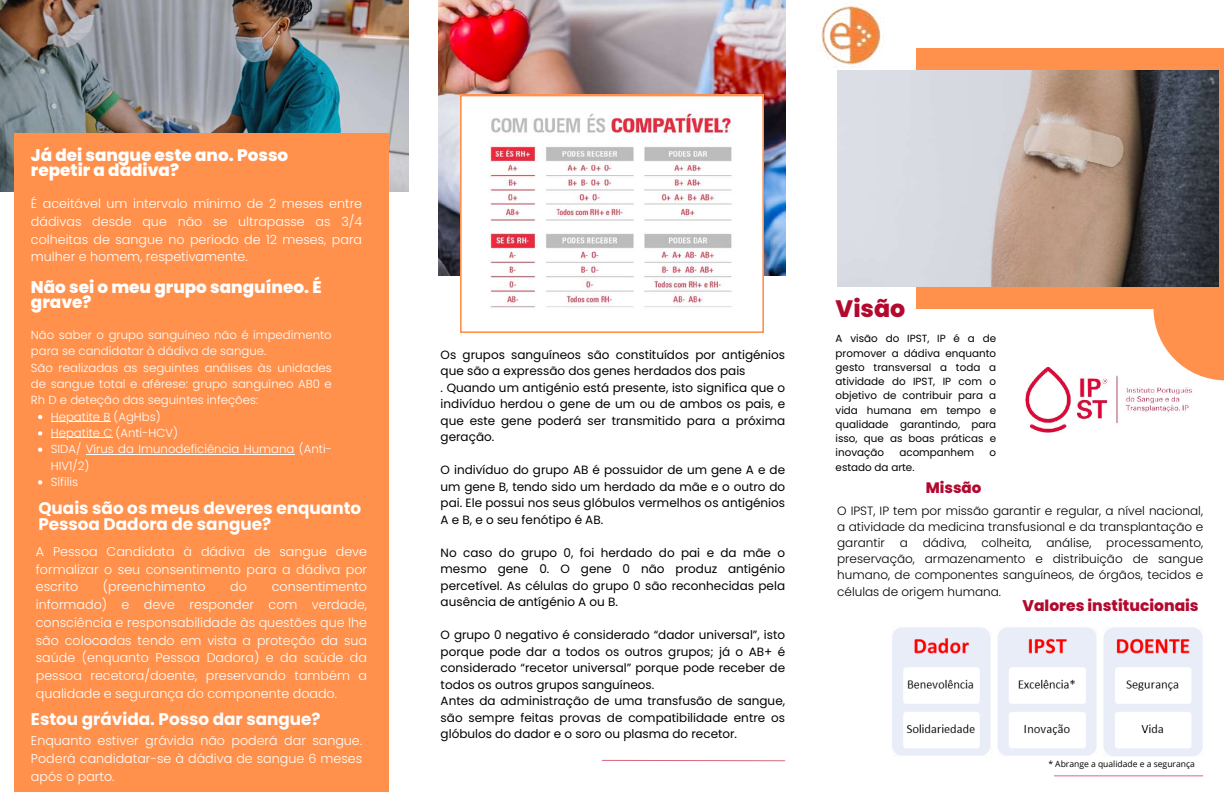
<style>
.page{position:relative;width:1224px;height:792px;background:#fff}
.page>*{position:absolute;margin:0;border:0;box-sizing:border-box;transform-origin:0 0}
.t1{font:800 23.7px "Poppins";color:#b20a2f}
.t2{font:700 16.8px/15.4px "Poppins";color:#fff}
.t3{font:800 16.8px/15.4px "Poppins";color:#fff}
.t4{font:800 15.5px "Poppins";color:#b20a2f}
.t5{font:800 15.1px "Poppins";color:#b20a2f}
.t6{font:300 12.7px/17.7px "Poppins";color:#fff;text-align:justify}
.t7{font:12px/16.5px "Poppins";color:#000}
.t8{font:300 12px/16.2px "Poppins";color:#000;text-align:justify}
.t9{font:300 11.7px "Poppins";color:#fff}
.t10{font:10.4px/14.2px "Poppins";color:#000;text-align:justify}
.t11{font:8.5px "Open Sans";color:#000}
</style>
<div class="page">
<div style="left:1153px;top:236px;width:71px;height:144px;background:#ff914d"></div>
<div style="left:916px;top:48px;width:308px;height:260px;background:#ff914d"></div>
<img style="left:837px;top:70px;width:381px;height:216px">
<hr style="left:1054px;top:775px;width:149px;height:1px;background:#d8667f">
<img style="left:1025px;top:326px;width:191px;height:107px">
<img style="left:821px;top:6px;width:63px;height:62px">
<img style="left:892px;top:627px;width:311px;height:129px">
<img style="left:439px;top:0;width:346px;height:275px">
<svg style="left:601px;top:760px;width:185px;height:2px"></svg>
<svg style="left:460px;top:95px;width:304px;height:238px"></svg>
<img style="left:481px;top:109px;width:262px;height:212px">
<img style="left:0;top:0;width:409px;height:191px">
<div style="left:14px;top:134px;width:375px;height:658px;background:#ff914d"></div>
<svg style="left:38px;top:415px;width:4px;height:4px"></svg>
<hr style="left:51px;top:421px;width:59px;height:1px;background:#fff">
<svg style="left:38px;top:431px;width:4px;height:4px"></svg>
<hr style="left:51px;top:438px;width:61px;height:1px;background:#fff">
<svg style="left:38px;top:448px;width:4px;height:4px"></svg>
<hr style="left:86px;top:454px;width:208px;height:1px;background:#fff">
<svg style="left:38px;top:480px;width:4px;height:5px"></svg>
<h2 class="t3" style="left:31px;top:147px;width:259px">Já dei sangue este ano. Posso repetir a dádiva?</h2>
<p class="t6" style="left:31px;top:195px;width:333px">É aceitável um intervalo mínimo de 2 meses entre dádivas desde que não se ultrapasse as 3/4 colheitas de sangue no período de 12 meses, para mulher e homem, respetivamente.</p>
<h2 class="t3" style="left:31px;top:279px;width:292px">Não sei o meu grupo sanguíneo. É grave?</h2>
<p class="t9" style="left:31px;top:327px;width:302px">Não saber o grupo sanguíneo não é impedimento</p>
<p class="t9" style="left:31px;top:343px;width:237px">para se candidatar à dádiva de sangue.</p>
<p class="t9" style="left:31px;top:359px;width:302px">São realizadas as seguintes análises às unidades</p>
<p class="t9" style="left:31px;top:376px;width:302px">de sangue total e aférese: grupo sanguíneo AB0 e</p>
<p class="t9" style="left:31px;top:392px;width:229px">Rh D e deteção das seguintes infeções:</p>
<p class="t9" style="left:51px;top:408px;width:111px">Hepatite B (AgHbs)</p>
<p class="t9" style="left:51px;top:425px;width:129px">Hepatite C (Anti-HCV)</p>
<p class="t9" style="left:51px;top:441px;width:282px">SIDA/ Vírus da Imunodeficiência Humana (Anti-</p>
<p class="t9" style="left:51px;top:457px;width:40px">HIV1/2)</p>
<p class="t9" style="left:51px;top:474px;width:29px">Sífilis</p>
<h2 class="t2" style="left:38px;top:501px;width:324px">Quais são os meus deveres enquanto<br>Pessoa Dadora de sangue?</h2>
<p class="t6" style="left:36px;top:543px;width:333px">A Pessoa Candidata à dádiva de sangue deve formalizar o seu consentimento para a dádiva por escrito</p>
<p class="t6" style="left:103px;top:578px;width:104px">(preenchimento</p>
<p class="t6" style="left:230px;top:578px;width:18px">do</p>
<p class="t6" style="left:36px;top:578px;width:333px;text-indent:236px">consentimento informado) e deve responder com verdade, consciência e responsabilidade às questões que lhe são colocadas tendo em vista a proteção da sua saúde (enquanto Pessoa Dadora) e da saúde da pessoa recetora/doente, preservando também a qualidade e segurança do componente doado.</p>
<h2 class="t2" style="left:31px;top:711px;width:291px">Estou grávida. Posso dar sangue?</h2>
<p class="t6" style="left:31px;top:732px;width:333px">Enquanto estiver grávida não poderá dar sangue.<br>Poderá candidatar-se à dádiva de sangue 6 meses após o parto.</p>
<p class="t7" style="left:441px;top:346px;width:346px">Os grupos sanguíneos são constituídos por antigénios que são a expressão dos genes herdados dos pais<br>. Quando um antigénio está presente, isto significa que o indivíduo herdou o gene de um ou de ambos os pais, e que este gene poderá ser transmitido para a próxima geração.</p>
<p class="t7" style="left:441px;top:462px;width:346px;text-align:justify">O indivíduo do grupo AB é possuidor de um gene A e de um gene B, tendo sido um herdado da mãe e o outro do pai. Ele possui nos seus glóbulos vermelhos os antigénios A e B, e o seu fenótipo é AB.</p>
<p class="t7" style="left:441px;top:544px;width:346px;text-align:justify">No caso do grupo 0, foi herdado do pai e da mãe o mesmo gene 0. O gene 0 não produz antigénio percetível. As células do grupo 0 são reconhecidas pela ausência de antígénio A ou B.</p>
<p class="t7" style="left:441px;top:627px;width:346px">O grupo 0 negativo é considerado “dador universal”, isto porque pode dar a todos os outros grupos; já o AB+ é considerado “recetor universal” porque pode receber de todos os outros grupos sanguíneos.<br>Antes da administração de uma transfusão de sangue, são sempre feitas provas de compatibilidade entre os glóbulos do dador e o soro ou plasma do recetor.</p>
<h1 class="t1" style="left:836px;top:292px;width:71px">Visão</h1>
<p class="t10" style="left:836px;top:332px;width:162px">A visão do IPST, IP é a de promover a dádiva enquanto gesto transversal a toda a atividade do IPST, IP com o objetivo de contribuir para a vida humana em tempo e qualidade garantindo, para isso, que as boas práticas e inovação</p>
<p class="t10" style="left:899px;top:446px;width:76px">acompanhem</p>
<p class="t10" style="left:990px;top:446px;width:8px">o</p>
<p class="t10" style="left:836px;top:460px;width:80px">estado da arte.</p>
<p class="t8" style="left:837px;top:502px;width:368px">O IPST, IP tem por missão garantir e regular, a nível nacional, a atividade da medicina transfusional e da transplantação e garantir a dádiva, colheita, análise, processamento, preservação, armazenamento e distribuição de sangue humano, de componentes sanguíneos, de órgãos, tecidos e células de origem humana.</p>
<p class="t4" style="left:1023px;top:595px;width:178px">Valores institucionais</p>
<p class="t5" style="left:926px;top:477px;width:57px">Missão</p>
<p class="t11" style="left:1048px;top:758px;width:148px">* Abrange a qualidade e a segurança</p>
</div>
